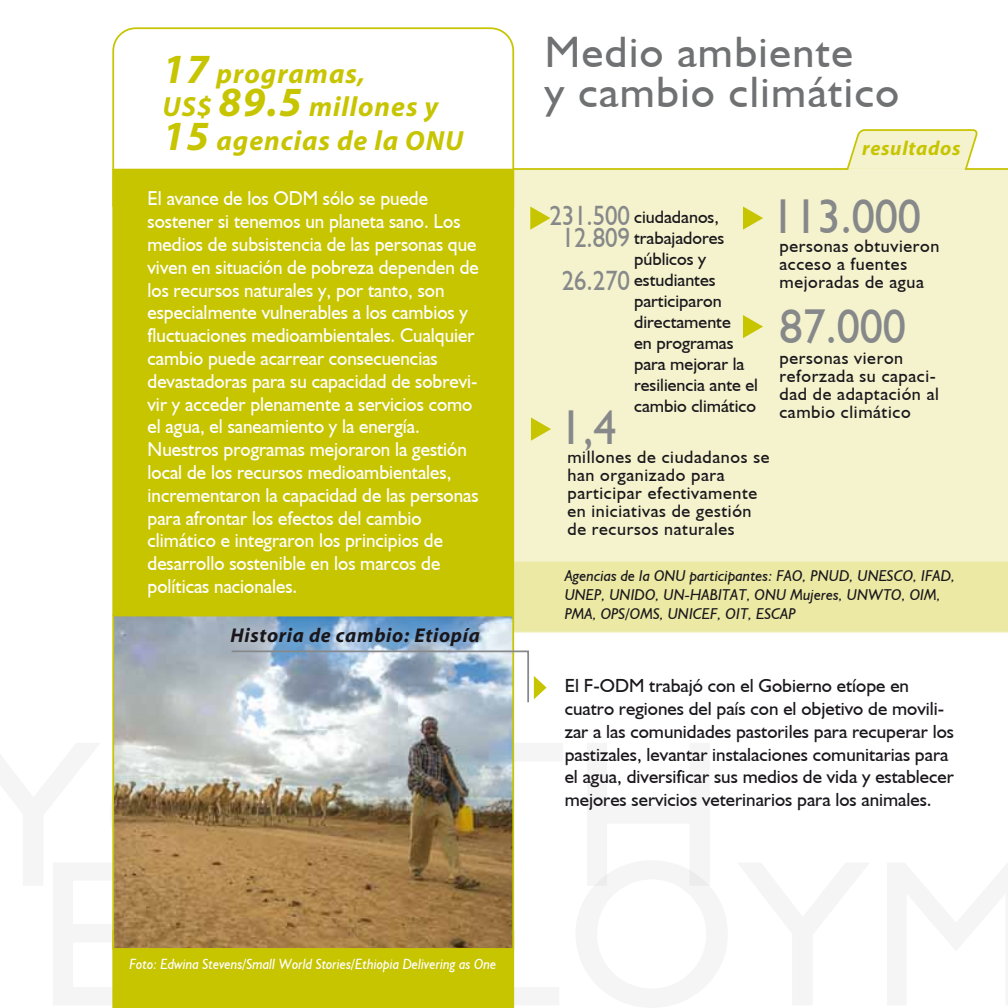
<style>
.page{position:relative;width:1008px;height:1008px;background:#fff}
.page>*{position:absolute;margin:0;border:0;box-sizing:border-box;transform-origin:0 0}
.t1{font:49px "Humanist 521 BT";letter-spacing:-.005em;color:#87888a;scale:.94 1}
.t2{font:43.93px/40.1px "Humanist 521 BT";letter-spacing:.035em;color:#707172}
.t3{font:28px/22.8px "Humanist 521 BT";letter-spacing:-.005em;color:#87888a;text-align:center;scale:.89 1}
.t4{font:italic 700 27.82px/33.6px "Myriad";letter-spacing:.035em;color:#c7c400}
.t5{font:20.3px/22.8px "Humanist 521 BT";color:#fff;scale:.94 1}
.t6{font:italic 700 20.3px "Myriad";letter-spacing:.035em;color:#c7c400}
.t7{font:italic 700 19.95px "Myriad";letter-spacing:.035em;color:#1a171c}
.t8{font:19.07px/22.8px "Humanist 521 BT";color:#1a171c}
.t9{font:18.03px/18px "Humanist 521 BT";letter-spacing:.035em;color:#1a171c}
.t10{font:18.03px/21px "Humanist 521 BT";color:#1a171c}
.t11{font:italic 15.75px/18.9px "Humanist 521 BT";color:#1a171c}
.t12{font:italic 14.88px "Humanist 521 BT";color:#fff;scale:.94 1}
.s1{font-size:41.65px}
</style>
<div class="page">
<svg style="left:515px;top:129px;width:493px;height:40px"></svg>
<div style="left:514px;top:169px;width:494px;height:464px;background:#f4f3cd"></div>
<div style="left:514px;top:562px;width:494px;height:70px;background:#ebe9a4"></div>
<svg style="left:112px;top:27px;width:403px;height:182px"></svg>
<div style="left:112px;top:169px;width:402px;height:447px;background:#c7c400;border:2px solid #c7c400"></div>
<div style="left:112px;top:950px;width:402px;height:58px;background:#c7c400"></div>
<img style="left:115px;top:618px;width:396px;height:329px">
<div style="left:112px;top:615px;width:402px;height:335px;border:2px solid #c7c400"></div>
<img style="left:204px;top:613px;width:303px;height:61px">
<svg style="left:230px;top:650px;width:317px;height:54px;background:#b0bfcb"></svg>
<svg style="left:529px;top:206px;width:23px;height:25px"></svg>
<svg style="left:741px;top:206px;width:24px;height:25px"></svg>
<svg style="left:741px;top:314px;width:24px;height:26px"></svg>
<svg style="left:529px;top:417px;width:24px;height:25px"></svg>
<h3 class="t4" style="left:163px;top:58px;width:302px"><span class="s1">17</span> programas,<br>US$ <span class="s1">89.5</span> millones y<br><span class="s1">15</span> agencias de la ONU</h3>
<p class="t5" style="left:148px;top:187px;width:354px">El avance de los ODM sólo se puede sostener si tenemos un planeta sano. Los medios de subsistencia de las personas que viven en situación de pobreza dependen de los recursos naturales y, por tanto, son especialmente vulnerables a los cambios y fluctuaciones medioambientales. Cualquier cambio puede acarrear consecuencias devastadoras para su capacidad de sobrevi&shy;vir y acceder plenamente a servicios como el agua, el saneamiento y la energía.<br>Nuestros programas mejoraron la gestión local de los recursos medioambientales, incrementaron la capacidad de las personas para afrontar los efectos del cambio climático e integraron los principios de desarrollo sostenible en los marcos de políticas nacionales.</p>
<p class="t7" style="left:230px;top:625px;width:251px">Historia de cambio: Etiopía</p>
<h2 class="t2" style="left:545px;top:31px;width:356px">Medio ambiente<br>y cambio climático</h2>
<p class="t6" style="left:862px;top:137px;width:100px">resultados</p>
<h3 class="t3" style="left:549px;top:203px;width:92px">231.500<br>12.809</h3>
<h3 class="t3" style="left:562px;top:269px;width:78px">26.270</h3>
<p class="t10" style="left:634px;top:206px;width:125px">ciudadanos, trabajadores públicos y estudiantes participaron directamente<br>en programas para mejorar la resiliencia ante el cambio climático</p>
<h1 class="t1" style="left:559px;top:397px;width:63px">1,4</h1>
<p class="t9" style="left:567px;top:447px;width:204px">millones de ciudadanos se han organizado para participar efectivamente en iniciativas de gestión de recursos naturales</p>
<h1 class="t1" style="left:771px;top:186px;width:161px">113.000</h1>
<p class="t9" style="left:779px;top:236px;width:161px">personas obtuvieron acceso a fuentes mejoradas de agua</p>
<h1 class="t1" style="left:779px;top:296px;width:136px">87.000</h1>
<p class="t9" style="left:779px;top:348px;width:161px">personas vieron reforzada su capaci&shy;dad de adaptación al cambio climático</p>
<p class="t11" style="left:565px;top:566px;width:392px">Agencias de la ONU participantes: FAO, PNUD, UNESCO, IFAD,<br>UNEP, UNIDO, UN-HABITAT, ONU Mujeres, UNWTO, OIM,<br>PMA, OPS/OMS, UNICEF, OIT, ESCAP</p>
<p class="t8" style="left:565px;top:674px;width:391px">El F-ODM trabajó con el Gobierno etíope en cuatro regiones del país con el objetivo de movili&shy;zar a las comunidades pastoriles para recuperar los pastizales, levantar instalaciones comunitarias para el agua, diversificar sus medios de vida y establecer mejores servicios veterinarios para los animales.</p>
<p class="t12" style="left:130px;top:955px;width:392px">Foto: Edwina Stevens/Small World Stories/Ethiopia Delivering as One</p>
</div>
